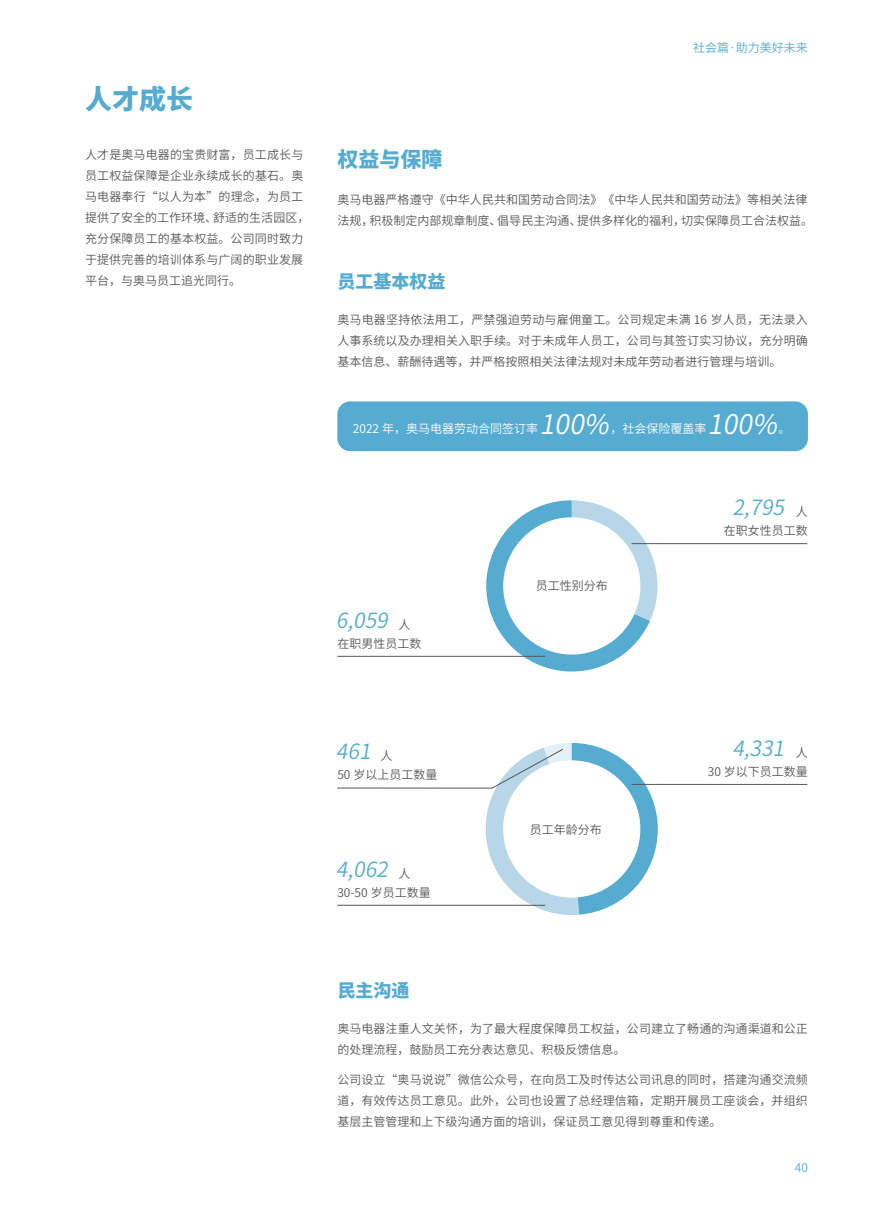
<style>
.page{position:relative;width:893px;height:1212px;background:#fff}
.page>*{position:absolute;margin:0;border:0;box-sizing:border-box;transform-origin:0 0}
.t1{font:italic 27px "Source Han Sans CN";color:#fff}
.t2{font:800 27px "Source Han Sans CN";color:#55acd0}
.t3{font:italic 21px "Source Han Sans CN";color:#55acd0}
.t4{font:800 21px "Source Han Sans CN";color:#55acd0}
.t5{font:800 18px "Source Han Sans CN";color:#55acd0}
.t6{font:12px/21px "Source Han Sans CN";color:#595757}
.t7{font:12px "Source Han Sans CN";color:#fff}
.t8{font:12px "Source Han Sans CN";color:#55acd0}
.s1{font-style:normal;font-size:12px;color:#595757}
</style>
<div class="page">
<div style="left:337px;top:401px;width:471px;height:50px;background:#55acd0;border-radius:13px"></div>
<svg style="left:474px;top:500px;width:183px;height:172px"></svg>
<div style="left:503px;top:517px;width:137px;height:137px;background:#fff;border-radius:50%"></div>
<hr style="left:337px;top:656px;width:208px;height:1px;background:#595757">
<hr style="left:337px;top:905px;width:208px;height:1px;background:#595757">
<hr style="left:337px;top:788px;width:155px;height:1px;background:#595757">
<hr style="left:631px;top:543px;width:176px;height:1px;background:#595757">
<hr style="left:631px;top:784px;width:176px;height:1px;background:#595757">
<svg style="left:483px;top:743px;width:175px;height:172px"></svg>
<h1 class="t2" style="left:85px;top:84px;width:109px">人才成长</h1>
<p class="t6" style="left:85px;top:144px;width:226px">人才是奥马电器的宝贵财富，员工成长与员工权益保障是企业永续成长的基石。奥马电器奉行“以人为本”的理念，为员工提供了安全的工作环境、舒适的生活园区，充分保障员工的基本权益。公司同时致力于提供完善的培训体系与广阔的职业发展平台，与奥马员工追光同行。</p>
<h2 class="t4" style="left:337px;top:147px;width:106px">权益与保障</h2>
<p class="t8" style="left:693px;top:41px;width:116px">社会篇·助力美好未来</p>
<p class="t6" style="left:337px;top:190px;width:477px">奥马电器严格遵守《中华人民共和国劳动合同法》《中华人民共和国劳动法》等相关法律法规，积极制定内部规章制度、倡导民主沟通、提供多样化的福利，切实保障员工合法权益。</p>
<h3 class="t5" style="left:337px;top:271px;width:109px">员工基本权益</h3>
<p class="t6" style="left:337px;top:310px;width:472px;text-align:justify">奥马电器坚持依法用工，严禁强迫劳动与雇佣童工。公司规定未满 16 岁人员，无法录入人事系统以及办理相关入职手续。对于未成年人员工，公司与其签订实习协议，充分明确基本信息、薪酬待遇等，并严格按照相关法律法规对未成年劳动者进行管理与培训。</p>
<p class="t7" style="left:353px;top:421px;width:187px">2022 年，奥马电器劳动合同签订率</p>
<h1 class="t1" style="left:539px;top:409px;width:84px">100%</h1>
<p class="t7" style="left:610px;top:421px;width:97px">，社会保险覆盖率</p>
<h1 class="t1" style="left:708px;top:409px;width:84px">100%</h1>
<p class="t7" style="left:778px;top:421px;width:13px">。</p>
<h2 class="t3" style="left:732px;top:496px;width:64px">2,795</h2>
<p class="t6" style="left:796px;top:501px;width:13px">人</p>
<h2 class="t3" style="left:336px;top:608px;width:76px">6,059 <span class="s1">人</span></h2>
<p class="t6" style="left:337px;top:633px;width:85px">在职男性员工数</p>
<p class="t6" style="left:536px;top:576px;width:73px">员工性别分布</p>
<p class="t6" style="left:724px;top:521px;width:85px">在职女性员工数</p>
<h2 class="t3" style="left:336px;top:740px;width:58px">461 <span class="s1">人</span></h2>
<p class="t6" style="left:337px;top:765px;width:102px">50 岁以上员工数量</p>
<h2 class="t3" style="left:336px;top:857px;width:76px">4,062 <span class="s1">人</span></h2>
<p class="t6" style="left:337px;top:882px;width:95px">30-50 岁员工数量</p>
<p class="t6" style="left:530px;top:819px;width:73px">员工年龄分布</p>
<h2 class="t3" style="left:732px;top:736px;width:64px">4,331</h2>
<p class="t6" style="left:796px;top:742px;width:13px">人</p>
<p class="t6" style="left:708px;top:761px;width:102px">30 岁以下员工数量</p>
<h3 class="t5" style="left:337px;top:980px;width:73px">民主沟通</h3>
<p class="t6" style="left:337px;top:1018px;width:472px">奥马电器注重人文关怀，为了最大程度保障员工权益，公司建立了畅通的沟通渠道和公正的处理流程，鼓励员工充分表达意见、积极反馈信息。</p>
<p class="t6" style="left:337px;top:1069px;width:472px;text-align:justify">公司设立“奥马说说”微信公众号，在向员工及时传达公司讯息的同时，搭建沟通交流频道，有效传达员工意见。此外，公司也设置了总经理信箱，定期开展员工座谈会，并组织基层主管管理和上下级沟通方面的培训，保证员工意见得到尊重和传递。</p>
<p class="t8" style="left:795px;top:1161px;width:15px">40</p>
</div>
